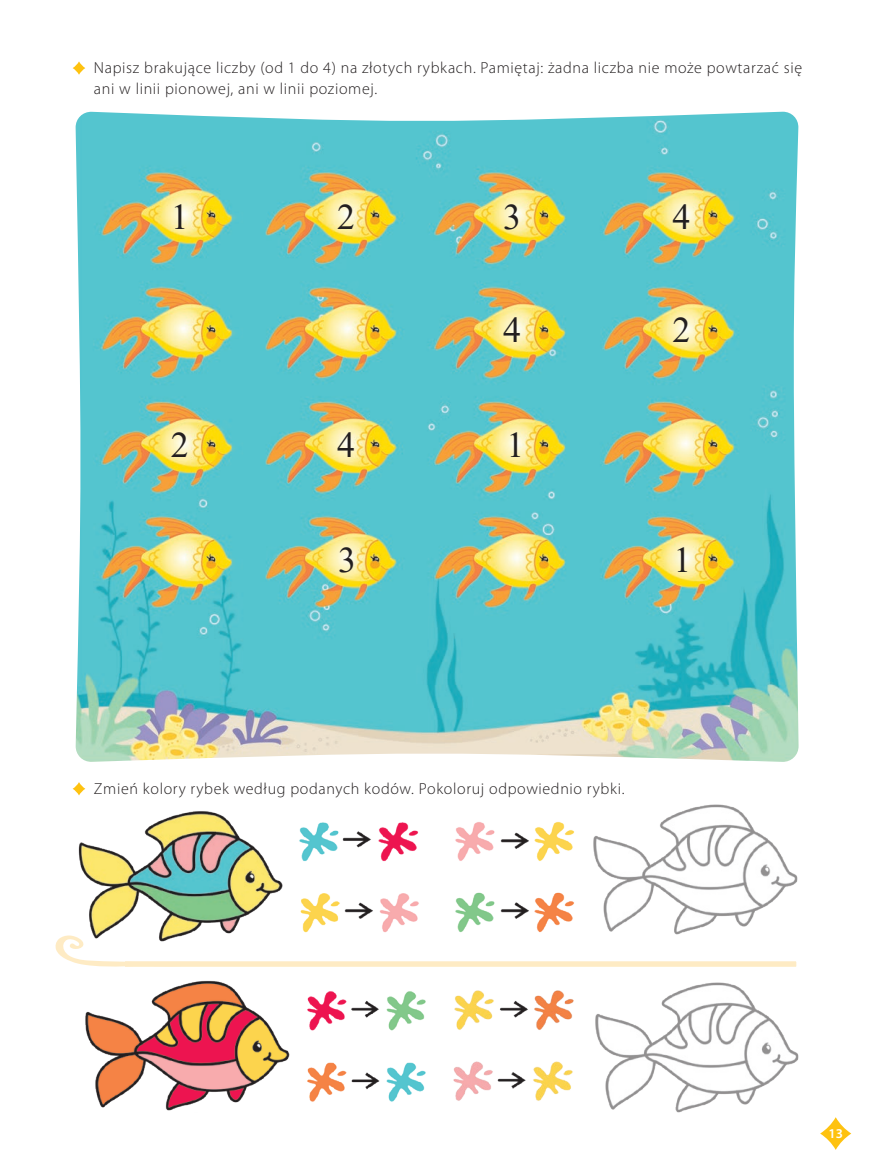
<style>
.page{position:relative;width:872px;height:1170px;background:#fff}
.page>*{position:absolute;margin:0;border:0;box-sizing:border-box;transform-origin:0 0}
.Polecenie{font:36px "Times New Roman";color:#231f20}
.t1{font:300 16.05px/20.9px "Myriad Pro";letter-spacing:.04em;color:#231f20}
.t2{font:600 13.5px "Myriad Pro";color:#fff}
</style>
<div class="page">
<svg style="left:820px;top:1117px;width:31px;height:32px"></svg>
<svg style="left:73px;top:61px;width:12px;height:14px"></svg>
<svg style="left:73px;top:782px;width:12px;height:13px"></svg>
<img style="left:78px;top:811px;width:205px;height:124px">
<img style="left:455px;top:821px;width:119px;height:112px">
<img style="left:299px;top:822px;width:120px;height:111px">
<img style="left:453px;top:990px;width:121px;height:111px">
<img style="left:307px;top:991px;width:119px;height:111px">
<img style="left:85px;top:980px;width:205px;height:131px">
<div style="left:122px;top:958px;width:677px;height:11px;background:#feebc4;border:3px solid #fff"></div>
<svg style="left:55px;top:935px;width:145px;height:34px"></svg>
<img style="left:75px;top:111px;width:723px;height:651px">
<img style="left:593px;top:804px;width:205px;height:131px">
<img style="left:595px;top:982px;width:204px;height:131px">
<p class="t1" style="left:94px;top:57px;width:709px">Napisz brakujące liczby (od 1 do 4) na złotych rybkach. Pamiętaj: żadna liczba nie może powtarzać się ani w linii pionowej, ani w linii poziomej.</p>
<p class="Polecenie" style="left:171px;top:191px;width:19px">1</p>
<p class="Polecenie" style="left:171px;top:419px;width:19px">2</p>
<h1 class="Polecenie" style="left:337px;top:191px;width:19px">2</h1>
<h1 class="Polecenie" style="left:337px;top:419px;width:19px">4</h1>
<h1 class="Polecenie" style="left:338px;top:534px;width:19px">3</h1>
<h1 class="Polecenie" style="left:503px;top:191px;width:19px">3</h1>
<h1 class="Polecenie" style="left:503px;top:305px;width:19px">4</h1>
<h1 class="Polecenie" style="left:506px;top:419px;width:19px">1</h1>
<h1 class="Polecenie" style="left:672px;top:191px;width:19px">4</h1>
<h1 class="Polecenie" style="left:672px;top:305px;width:19px">2</h1>
<h1 class="Polecenie" style="left:673px;top:534px;width:19px">1</h1>
<p class="t1" style="left:94px;top:777px;width:532px">Zmień kolory rybek według podanych kodów. Pokoloruj odpowiednio rybki.</p>
<p class="t2" style="left:828px;top:1124px;width:16px">13</p>
</div>
